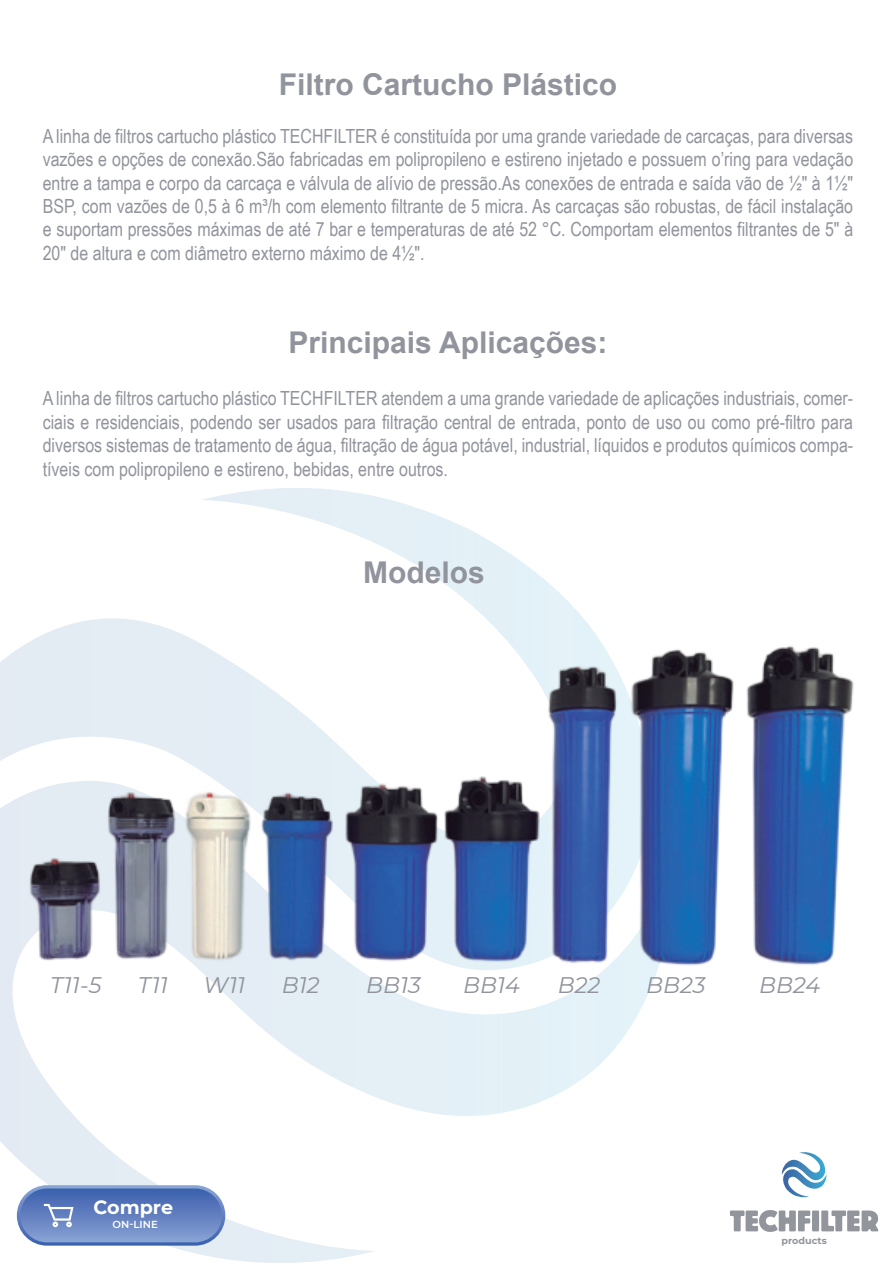
<style>
.page{position:relative;width:893px;height:1263px;background:#fff}
.page>*{position:absolute;margin:0;border:0;box-sizing:border-box;transform-origin:0 0}
.t1{font:700 30px "Arial";color:#91949c}
.t2{font:italic 22.5px "Montserrat";color:#90939b}
.t3{font:19.5px/23.4px "Arial Narrow";color:#91949c;text-align:justify}
.t4{font:700 19.05px "Montserrat";color:#fff}
.t5{font:600 10.2px "Montserrat";color:#fff}
.t6{font:700 9.6px "Montserrat";color:#92959c}
</style>
<div class="page">
<svg style="left:16px;top:1183px;width:358px;height:80px"></svg>
<svg style="left:730px;top:1210px;width:80px;height:22px"></svg>
<div style="left:812px;top:1210px;width:7px;height:21px;background:#92959c"></div>
<svg style="left:821px;top:1210px;width:58px;height:21px"></svg>
<svg style="left:783px;top:1183px;width:41px;height:15px"></svg>
<svg style="left:17px;top:1185px;width:208px;height:60px"></svg>
<div style="left:20px;top:1188px;width:202px;height:54px;background:linear-gradient(to bottom,#3a5eac,#87a0d3);border-radius:27px"></div>
<svg style="left:44px;top:1204px;width:30px;height:23px"></svg>
<img style="left:0;top:488px;width:854px;height:695px">
<h1 class="t1" style="left:279px;top:63px;width:340px">Filtro Cartucho Plástico</h1>
<p class="t3" style="left:43px;top:124px;width:812px">A linha de filtros cartucho plástico TECHFILTER é constituída por uma grande variedade de carcaças, para diversas vazões e opções de conexão.São fabricadas em polipropileno e estireno injetado e possuem o’ring para vedação entre a tampa e corpo da carcaça e válvula de alívio de pressão.As conexões de entrada e saída vão de ½" à 1½" BSP, com vazões de 0,5 à 6 m³/h com elemento filtrante de 5 micra. As carcaças são robustas, de fácil instalação e suportam pressões máximas de até 7 bar e temperaturas de até 52 °C. Comportam elementos filtrantes de 5" à 20" de altura e com diâmetro externo máximo de 4½".</p>
<h1 class="t1" style="left:288px;top:321px;width:321px">Principais Aplicações:</h1>
<p class="t3" style="left:43px;top:386px;width:812px">A linha de filtros cartucho plástico TECHFILTER atendem a uma grande variedade de aplicações industriais, comer&shy;ciais e residenciais, podendo ser usados para filtração central de entrada, ponto de uso ou como pré-filtro para diversos sistemas de tratamento de água, filtração de água potável, industrial, líquidos e produtos químicos compa&shy;tíveis com polipropileno e estireno, bebidas, entre outros.</p>
<h1 class="t1" style="left:363px;top:551px;width:123px">Modelos</h1>
<p class="t2" style="left:50px;top:969px;width:53px">T11-5</p>
<p class="t2" style="left:138px;top:969px;width:32px">T11</p>
<p class="t2" style="left:203px;top:969px;width:43px">W11</p>
<p class="t2" style="left:282px;top:969px;width:39px">B12</p>
<p class="t2" style="left:366px;top:969px;width:56px">BB13</p>
<p class="t2" style="left:463px;top:969px;width:58px">BB14</p>
<p class="t2" style="left:558px;top:969px;width:44px">B22</p>
<p class="t2" style="left:646px;top:969px;width:61px">BB23</p>
<p class="t2" style="left:759px;top:969px;width:63px">BB24</p>
<p class="t4" style="left:94px;top:1193px;width:81px">Compre</p>
<p class="t5" style="left:113px;top:1217px;width:47px">ON-LINE</p>
<p class="t6" style="left:781px;top:1234px;width:47px">products</p>
</div>
